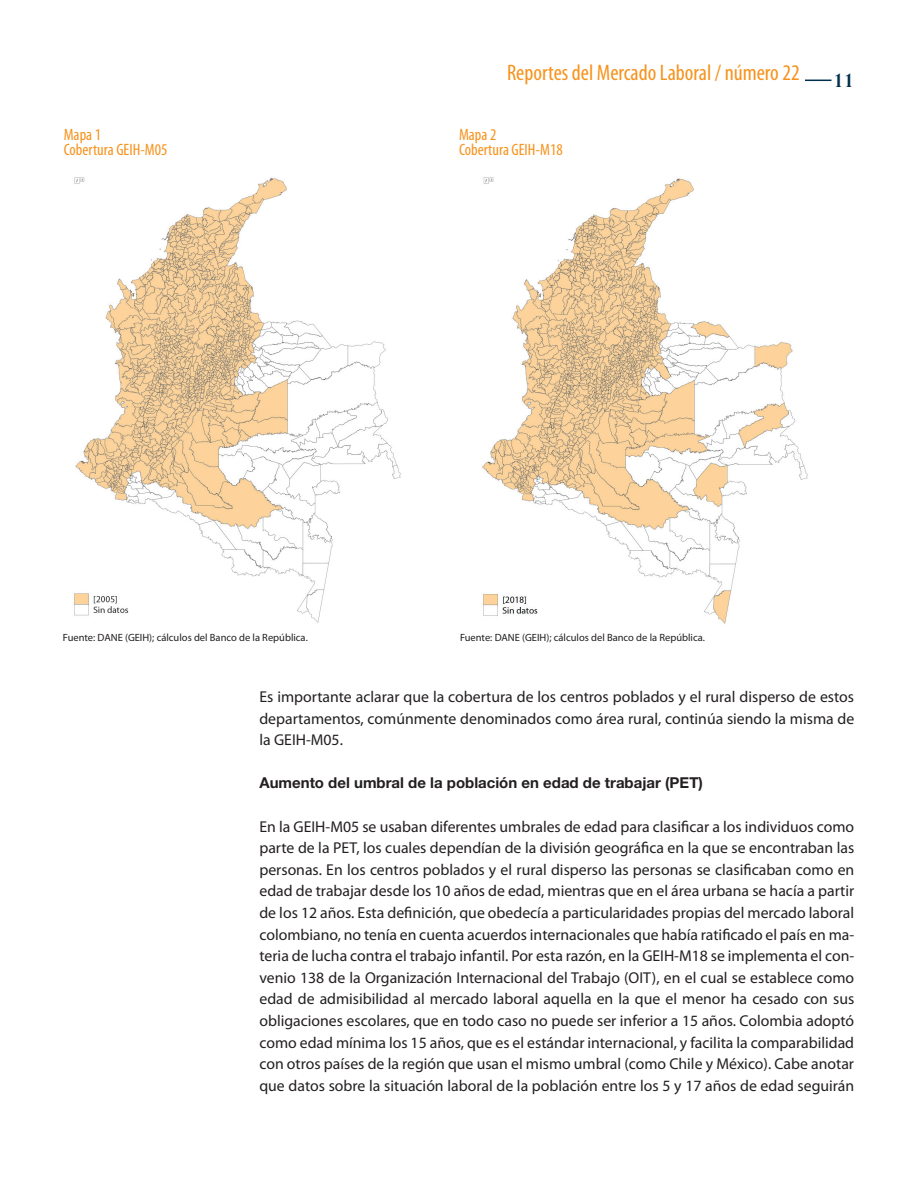
<style>
.page{position:relative;width:918px;height:1188px;background:#fff}
.page>*{position:absolute;margin:0;border:0;box-sizing:border-box;transform-origin:0 0}
.t1{font:condensed 22.5px "Myriad Pro";color:#f7931d}
.t2{font:700 22.5px "Perpetua Std";color:#002f4e}
.t3{font:condensed 16.5px/15px "Myriad Pro";color:#f7931d}
.t4{font:15.75px/21.6px "Myriad Pro";color:#231f20;text-align:justify}
.t5{font:700 15px "Helvetica Neue LT Std";color:#231f20}
.t6{font:10.5px "Myriad Pro";color:#231f20}
</style>
<div class="page">
<svg style="left:805px;top:80px;width:26px;height:1px"></svg>
<img style="left:74px;top:177px;width:327px;height:446px">
<img style="left:482px;top:177px;width:326px;height:447px">
<p class="t3" style="left:64px;top:128px;width:105px">Mapa 1<br>Cobertura GEIH-M05</p>
<h1 class="t1" style="left:507px;top:60px;width:294px">Reportes del Mercado Laboral / número 22</h1>
<p class="t3" style="left:459px;top:127px;width:105px">Mapa 2<br>Cobertura GEIH-M18</p>
<h1 class="t2" style="left:833px;top:68px;width:22px">11</h1>
<p class="t6" style="left:63px;top:632px;width:246px">Fuente: DANE (GEIH); cálculos del Banco de la República.</p>
<p class="t6" style="left:460px;top:632px;width:246px">Fuente: DANE (GEIH); cálculos del Banco de la República.</p>
<p class="t4" style="left:259px;top:686px;width:596px">Es importante aclarar que la cobertura de los centros poblados y el rural disperso de estos departamentos, comúnmente denominados como área rural, continúa siendo la misma de la GEIH-M05.</p>
<p class="t5" style="left:259px;top:774px;width:445px">Aumento del umbral de la población en edad de trabajar (PET)</p>
<p class="t4" style="left:259px;top:816px;width:596px">En la GEIH-M05 se usaban diferentes umbrales de edad para clasificar a los individuos como parte de la PET, los cuales dependían de la división geográfica en la que se encontraban las personas. En los centros poblados y el rural disperso las personas se clasificaban como en edad de trabajar desde los 10 años de edad, mientras que en el área urbana se hacía a partir de los 12 años. Esta definición, que obedecía a particularidades propias del mercado laboral colombiano, no tenía en cuenta acuerdos internacionales que había ratificado el país en ma&shy;teria de lucha contra el trabajo infantil. Por esta razón, en la GEIH-M18 se implementa el con&shy;venio 138 de la Organización Internacional del Trabajo (OIT), en el cual se establece como edad de admisibilidad al mercado laboral aquella en la que el menor ha cesado con sus obligaciones escolares, que en todo caso no puede ser inferior a 15 años. Colombia adoptó como edad mínima los 15 años, que es el estándar internacional, y facilita la comparabilidad con otros países de la región que usan el mismo umbral (como Chile y México). Cabe anotar que datos sobre la situación laboral de la población entre los 5 y 17 años de edad seguirán</p>
</div>
